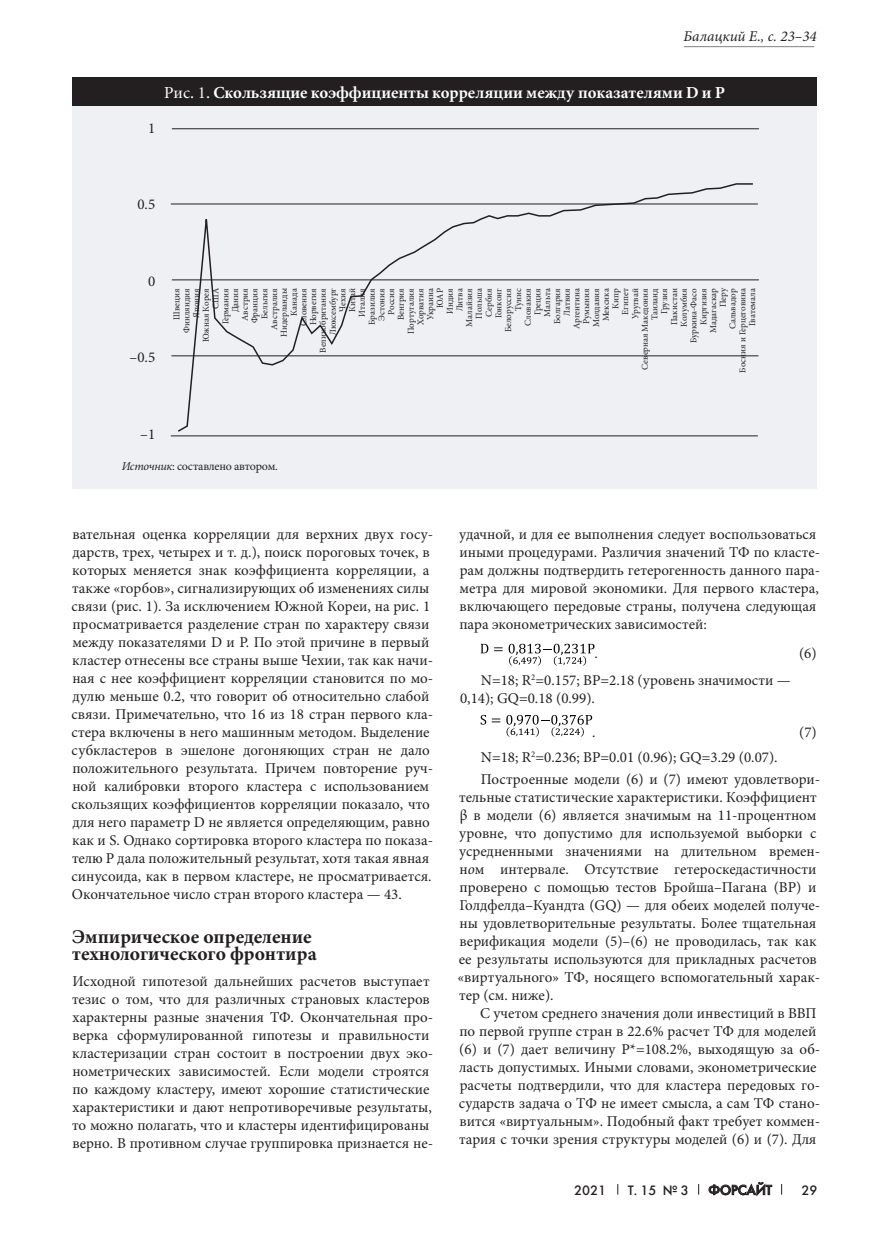
<style>
.page{position:relative;width:872px;height:1234px;background:#fff}
.page>*{position:absolute;margin:0;border:0;box-sizing:border-box;transform-origin:0 0}
.t1{font:700 19.5px/16.5px "Minion Pro";color:#231f20}
.t2{font:700 16.5px "Miniature";color:#fff}
.Обычный{font:15px/18px "Minion Pro";color:#231f20}
.Text_Indent{font:italic 15px "Minion Pro";color:#231f20}
.t3{font:13.5px "Futura Futuris C";color:#231f20}
.t4{font:12px "Minion Pro";letter-spacing:-.02em;color:#231f20}
.t5{font:9px "Minion Pro";color:#231f20}
.s1{font-weight:400}
.s2{font-style:italic}
</style>
<div class="page">
<svg style="left:708px;top:1181px;width:64px;height:15px"></svg>
<svg style="left:480px;top:643px;width:22px;height:10px"></svg>
<svg style="left:508px;top:643px;width:86px;height:22px"></svg>
<svg style="left:480px;top:714px;width:20px;height:10px"></svg>
<svg style="left:506px;top:714px;width:86px;height:22px"></svg>
<div style="left:72px;top:91px;width:744px;height:397px;background:#eef0f3"></div>
<div style="left:72px;top:77px;width:744px;height:29px;background:#231f20"></div>
<svg style="left:176px;top:183px;width:578px;height:249px"></svg>
<hr style="left:172px;top:128px;width:587px;height:1px;background:#231f20">
<hr style="left:171px;top:204px;width:587px;height:1px;background:#231f20">
<hr style="left:172px;top:279px;width:587px;height:1px;background:#231f20">
<hr style="left:171px;top:355px;width:587px;height:1px;background:#231f20">
<hr style="left:171px;top:435px;width:587px;height:1px;background:#231f20">
<hr style="left:684px;top:46px;width:130px;height:1px;background:#808285">
<p class="Text_Indent" style="left:683px;top:26px;width:134px">Балацкий Е., с. 23–34</p>
<p class="Обычный" style="left:148px;top:119px;width:9px">1</p>
<p class="t2" style="left:164px;top:84px;width:562px"><span class="s1">Рис. 1.</span> Скользящие коэффициенты корреляции между показателями D и P</p>
<p class="Обычный" style="left:137px;top:195px;width:19px">0.5</p>
<p class="Обычный" style="left:148px;top:272px;width:9px">0</p>
<p class="Обычный" style="left:130px;top:348px;width:27px">–0.5</p>
<p class="t5" style="left:171px;top:319px;width:33px;rotate:-90deg">Швеция</p>
<p class="t5" style="left:180px;top:333px;width:46px;rotate:-90deg">Финляндия</p>
<p class="t5" style="left:190px;top:318px;width:31px;rotate:-90deg">Япония</p>
<p class="t5" style="left:200px;top:342px;width:55px;rotate:-90deg">Южная Корея</p>
<p class="t5" style="left:210px;top:309px;width:22px;rotate:-90deg">США</p>
<p class="t5" style="left:219px;top:324px;width:38px;rotate:-90deg">Германия</p>
<p class="t5" style="left:229px;top:312px;width:26px;rotate:-90deg">Дания</p>
<p class="t5" style="left:239px;top:321px;width:34px;rotate:-90deg">Австрия</p>
<p class="t5" style="left:249px;top:323px;width:37px;rotate:-90deg">Франция</p>
<p class="t5" style="left:258px;top:319px;width:32px;rotate:-90deg">Бельгия</p>
<p class="t5" style="left:268px;top:330px;width:43px;rotate:-90deg">Австралия</p>
<p class="t5" style="left:278px;top:337px;width:50px;rotate:-90deg">Нидерланды</p>
<p class="t5" style="left:288px;top:315px;width:29px;rotate:-90deg">Канада</p>
<p class="t5" style="left:297px;top:326px;width:39px;rotate:-90deg">Словения</p>
<p class="t5" style="left:307px;top:325px;width:39px;rotate:-90deg">Норвегия</p>
<p class="t5" style="left:317px;top:352px;width:66px;rotate:-90deg">Великобритания</p>
<p class="t5" style="left:327px;top:335px;width:48px;rotate:-90deg">Люксембург</p>
<p class="t5" style="left:336px;top:311px;width:25px;rotate:-90deg">Чехия</p>
<p class="t5" style="left:346px;top:312px;width:25px;rotate:-90deg">Китай</p>
<p class="t5" style="left:356px;top:317px;width:30px;rotate:-90deg">Италия</p>
<p class="t5" style="left:366px;top:325px;width:38px;rotate:-90deg">Бразилия</p>
<p class="t5" style="left:375px;top:321px;width:34px;rotate:-90deg">Эстония</p>
<p class="t5" style="left:385px;top:315px;width:28px;rotate:-90deg">Россия</p>
<p class="t5" style="left:395px;top:320px;width:33px;rotate:-90deg">Венгрия</p>
<p class="t5" style="left:405px;top:334px;width:48px;rotate:-90deg">Португалия</p>
<p class="t5" style="left:414px;top:325px;width:38px;rotate:-90deg">Хорватия</p>
<p class="t5" style="left:424px;top:320px;width:34px;rotate:-90deg">Украина</p>
<p class="t5" style="left:434px;top:308px;width:21px;rotate:-90deg">ЮАР</p>
<p class="t5" style="left:444px;top:314px;width:27px;rotate:-90deg">Индия</p>
<p class="t5" style="left:453px;top:311px;width:25px;rotate:-90deg">Литва</p>
<p class="t5" style="left:463px;top:327px;width:40px;rotate:-90deg">Малайзия</p>
<p class="t5" style="left:473px;top:318px;width:32px;rotate:-90deg">Польша</p>
<p class="t5" style="left:483px;top:317px;width:30px;rotate:-90deg">Сербия</p>
<p class="t5" style="left:492px;top:318px;width:32px;rotate:-90deg">Гонконг</p>
<p class="t5" style="left:502px;top:332px;width:45px;rotate:-90deg">Белоруссия</p>
<p class="t5" style="left:512px;top:311px;width:24px;rotate:-90deg">Тунис</p>
<p class="t5" style="left:522px;top:325px;width:39px;rotate:-90deg">Словакия</p>
<p class="t5" style="left:531px;top:315px;width:28px;rotate:-90deg">Греция</p>
<p class="t5" style="left:541px;top:316px;width:30px;rotate:-90deg">Мальта</p>
<p class="t5" style="left:551px;top:324px;width:37px;rotate:-90deg">Болгария</p>
<p class="t5" style="left:561px;top:315px;width:29px;rotate:-90deg">Латвия</p>
<p class="t5" style="left:570px;top:329px;width:43px;rotate:-90deg">Аргентина</p>
<p class="t5" style="left:580px;top:324px;width:37px;rotate:-90deg">Румыния</p>
<p class="t5" style="left:590px;top:327px;width:41px;rotate:-90deg">Молдавия</p>
<p class="t5" style="left:600px;top:321px;width:35px;rotate:-90deg">Мексика</p>
<p class="t5" style="left:609px;top:309px;width:22px;rotate:-90deg">Кипр</p>
<p class="t5" style="left:619px;top:315px;width:28px;rotate:-90deg">Египет</p>
<p class="t5" style="left:629px;top:319px;width:32px;rotate:-90deg">Уругвай</p>
<p class="t5" style="left:639px;top:370px;width:83px;rotate:-90deg">Северная Македония</p>
<p class="t5" style="left:648px;top:320px;width:33px;rotate:-90deg">Таиланд</p>
<p class="t5" style="left:658px;top:314px;width:27px;rotate:-90deg">Грузия</p>
<p class="t5" style="left:668px;top:325px;width:39px;rotate:-90deg">Пакистан</p>
<p class="t5" style="left:678px;top:327px;width:40px;rotate:-90deg">Колумбия</p>
<p class="t5" style="left:687px;top:343px;width:56px;rotate:-90deg">Буркина-Фасо</p>
<p class="t5" style="left:697px;top:325px;width:39px;rotate:-90deg">Киргизия</p>
<p class="t5" style="left:707px;top:333px;width:46px;rotate:-90deg">Мадагаскар</p>
<p class="t5" style="left:717px;top:307px;width:21px;rotate:-90deg">Перу</p>
<p class="t5" style="left:726px;top:329px;width:43px;rotate:-90deg">Сальвадор</p>
<p class="t5" style="left:736px;top:372px;width:86px;rotate:-90deg">Босния и Герцеговина</p>
<p class="t5" style="left:746px;top:326px;width:39px;rotate:-90deg">Гватемала</p>
<p class="Обычный" style="left:140px;top:425px;width:16px">–1</p>
<p class="t4" style="left:122px;top:458px;width:158px"><span class="s2">Источник</span>: составлено автором.</p>
<p class="Обычный" style="left:72px;top:525px;width:363px">вательная оценка корреляции для верхних двух госу&shy;дарств, трех, четырех и т. д.), поиск пороговых точек, в которых меняется знак коэффициента корреляции, а также «горбов», сигнализирующих об изменениях силы связи (рис. 1). За исключением Южной Кореи, на рис. 1 просматривается разделение стран по характеру связи между показателями D и P. По этой причине в первый кластер отнесены все страны выше Чехии, так как начи&shy;ная с нее коэффициент корреляции становится по мо&shy;дулю меньше 0.2, что говорит об относительно слабой связи. Примечательно, что 16 из 18 стран первого кла&shy;стера включены в него машинным методом. Выделение субкластеров в эшелоне догоняющих стран не дало положительного результата. Причем повторение руч&shy;ной калибровки второго кластера с использованием скользящих коэффициентов корреляции показало, что для него параметр D не является определяющим, равно как и S. Однако сортировка второго кластера по показа&shy;телю P дала положительный результат, хотя такая явная синусоида, как в первом кластере, не просматривается.<br>Окончательное число стран второго кластера — 43.</p>
<p class="t1" style="left:72px;top:928px;width:246px">Эмпирическое определение технологического фронтира</p>
<p class="Обычный" style="left:72px;top:971px;width:362px">Исходной гипотезой дальнейших расчетов выступает тезис о том, что для различных страновых кластеров характерны разные значения ТФ. Окончательная про&shy;верка сформулированной гипотезы и правильности кластеризации стран состоит в построении двух эко&shy;нометрических зависимостей. Если модели строятся по каждому кластеру, имеют хорошие статистические характеристики и дают непротиворечивые результаты, то можно полагать, что и кластеры идентифицированы верно. В противном случае группировка признается не-</p>
<p class="Обычный" style="left:459px;top:525px;width:362px">удачной, и для ее выполнения следует воспользоваться иными процедурами. Различия значений ТФ по класте&shy;рам должны подтвердить гетерогенность данного пара&shy;метра для мировой экономики. Для первого кластера, включающего передовые страны, получена следующая пара эконометрических зависимостей:</p>
<p class="Обычный" style="left:594px;top:644px;width:5px">.</p>
<p class="Обычный" style="left:799px;top:644px;width:19px">(6)</p>
<p class="Обычный" style="left:460px;top:671px;width:332px;text-indent:21px">N=18; R<sup>2</sup>=0.157; BP=2.18 (уровень значимости —<br>0,14); GQ=0.18 (0.99).</p>
<p class="Обычный" style="left:592px;top:722px;width:5px">.</p>
<p class="Обычный" style="left:799px;top:722px;width:19px">(7)</p>
<p class="Обычный" style="left:481px;top:748px;width:298px">N=18; R<sup>2</sup>=0.236; BP=0.01 (0.96); GQ=3.29 (0.07).</p>
<p class="Обычный" style="left:457px;top:770px;width:364px;text-indent:23px">Построенные модели (6) и (7) имеют удовлетвори&shy;тельные статистические характеристики. Коэффициент β в модели (6) является значимым на 11-процентном уровне, что допустимо для используемой выборки с усредненными значениями на длительном времен&shy;н<span class="s2">о</span>м интервале. Отсутствие гетероскедастичности проверено с помощью тестов Бройша–Пагана (BP) и Голдфелда–Куандта (GQ) — для обеих моделей получе&shy;ны удовлетворительные результаты. Более тщательная верификация модели (5)–(6) не проводилась, так как ее результаты используются для прикладных расчетов «виртуального» ТФ, носящего вспомогательный харак&shy;тер (см. ниже).</p>
<p class="Обычный" style="left:459px;top:1004px;width:363px;text-indent:21px">С учетом среднего значения доли инвестиций в ВВП по первой группе стран в 22.6% расчет ТФ для моделей (6) и (7) дает величину Р*=108.2%, выходящую за об&shy;ласть допустимых. Иными словами, эконометрические расчеты подтвердили, что для кластера передовых го&shy;сударств задача о ТФ не имеет смысла, а сам ТФ стано&shy;вится «виртуальным». Подобный факт требует коммен&shy;тария с точки зрения структуры моделей (6) и (7). Для</p>
<p class="t3" style="left:574px;top:1181px;width:33px">2021</p>
<p class="t3" style="left:627px;top:1181px;width:62px">Т. 15 № 3</p>
<p class="t3" style="left:708px;top:1181px;width:65px">ФОРСАЙТ</p>
<p class="t3" style="left:801px;top:1181px;width:17px">29</p>
</div>
